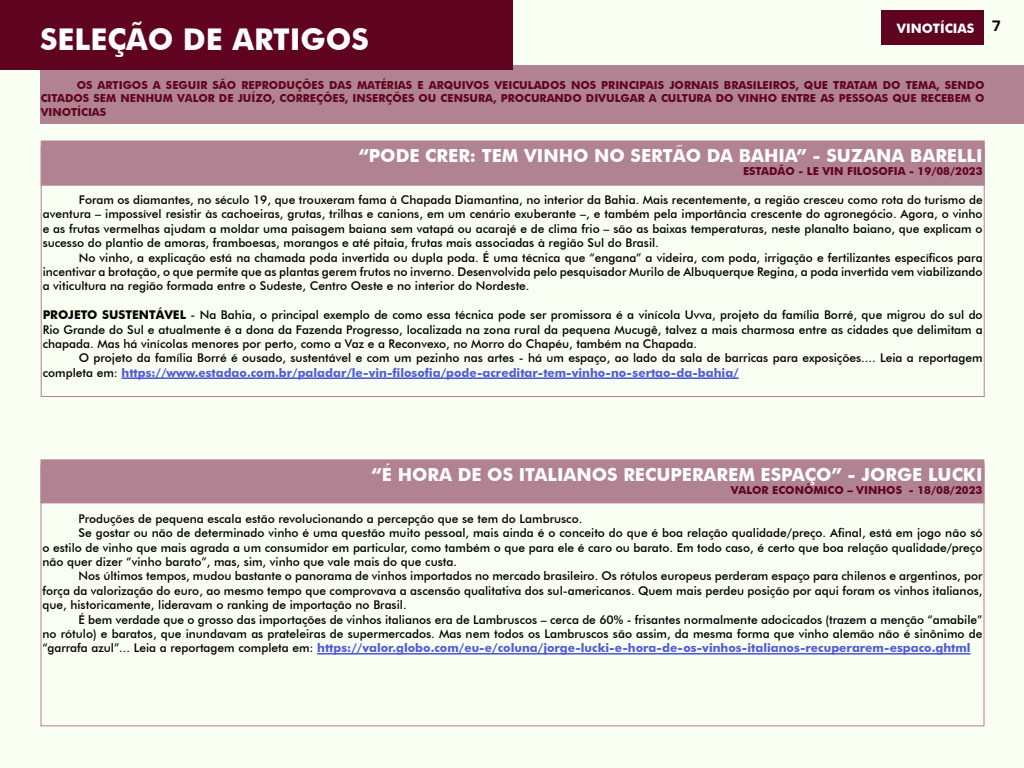
<style>
.page{position:relative;width:1024px;height:768px;background:#f9fff3}
.page>*{position:absolute;margin:0;border:0;box-sizing:border-box;transform-origin:0 0}
.t1{font:700 30px "Futura BT";color:#fff}
.t2{font:700 18px "Futura BT";color:#fff}
.t3{font:700 13px "Futura BT";color:#fff}
.t4{font:500 12px/14.4px "Futura BT";color:#000;text-align:justify}
.t5{font:700 12px "Futura BT";color:#4f5cd6}
.t6{font:700 11px/13.2px "Futura BT";color:#600320;text-align:justify}
.s1{font-weight:700}
.s2{font-weight:700;color:#4f5cd6}
.s3{font-weight:500;color:#000}
</style>
<div class="page">
<div style="left:882px;top:10px;width:102px;height:34px;background:#600320"></div>
<div style="left:40px;top:65px;width:984px;height:58px;background:#b18392"></div>
<div style="left:0;top:0;width:513px;height:70px;background:#600320"></div>
<div style="left:41px;top:140px;width:944px;height:46px;background:#b18392;border:1px solid #b18392"></div>
<hr style="left:122px;top:377px;width:617px;height:2px;background:#4f5cd6">
<div style="left:41px;top:146px;width:944px;height:251px;border:1px solid #b18392"></div>
<div style="left:40px;top:459px;width:944px;height:44px;background:#b18392;border:1px solid #b18392"></div>
<hr style="left:317px;top:653px;width:654px;height:2px;background:#4f5cd6">
<h1 class="t1" style="left:40px;top:21px;width:331px">SELEÇÃO DE ARTIGOS</h1>
<p class="t3" style="left:897px;top:21px;width:105px">VINOTÍCIAS <sup>7</sup></p>
<p class="t6" style="left:41px;top:79px;width:945px;text-indent:36px">OS ARTIGOS A SEGUIR SÃO REPRODUÇÕES DAS MATÉRIAS E ARQUIVOS VEICULADOS NOS PRINCIPAIS JORNAIS BRASILEIROS, QUE TRATAM DO TEMA, SENDO CITADOS SEM NENHUM VALOR DE JUÍZO, CORREÇÕES, INSERÇÕES OU CENSURA, PROCURANDO DIVULGAR A CULTURA DO VINHO ENTRE AS PESSOAS QUE RECEBEM O VINOTÍCIAS</p>
<h2 class="t2" style="left:359px;top:145px;width:625px">“PODE CRER: TEM VINHO NO SERTÃO DA BAHIA” - SUZANA BARELLI</h2>
<p class="t6" style="left:743px;top:165px;width:241px">ESTADÃO - LE VIN FILOSOFIA - 19/08/2023</p>
<p class="t4" style="left:43px;top:192px;width:942px;text-indent:36px">Foram os diamantes, no século 19, que trouxeram fama à Chapada Diamantina, no interior da Bahia. Mais recentemente, a região cresceu como rota do turismo de aventura – impossível resistir às cachoeiras, grutas, trilhas e canions, em um cenário exuberante –, e também pela importância crescente do agronegócio. Agora, o vinho e as frutas vermelhas ajudam a moldar uma paisagem baiana sem vatapá ou acarajé e de clima frio – são as baixas temperaturas, neste planalto baiano, que explicam o sucesso do plantio de amoras, framboesas, morangos e até pitaia, frutas mais associadas à região Sul do Brasil.</p>
<p class="t4" style="left:43px;top:250px;width:941px;text-indent:36px">No vinho, a explicação está na chamada poda invertida ou dupla poda. É uma técnica que “engana” a videira, com poda, irrigação e fertilizantes específicos para incentivar a brotação, o que permite que as plantas gerem frutos no inverno. Desenvolvida pelo pesquisador Murilo de Albuquerque Regina, a poda invertida vem viabilizando a viticultura na região formada entre o Sudeste, Centro Oeste e no interior do Nordeste.</p>
<p class="t4" style="left:43px;top:308px;width:942px"><span class="s1">PROJETO SUSTENTÁVEL</span> - Na Bahia, o principal exemplo de como essa técnica pode ser promissora é a vinícola Uvva, projeto da família Borré, que migrou do sul do Rio Grande do Sul e atualmente é a dona da Fazenda Progresso, localizada na zona rural da pequena Mucugê, talvez a mais charmosa entre as cidades que delimitam a chapada. Mas há vinícolas menores por perto, como a Vaz e a Reconvexo, no Morro do Chapéu, também na Chapada.</p>
<p class="t4" style="left:43px;top:351px;width:941px;text-indent:36px">O projeto da família Borré é ousado, sustentável e com um pezinho nas artes - há um espaço, ao lado da sala de barricas para exposições.... Leia a reportagem completa em: <span class="s2">https://www.estadao.com.br/paladar/le-vin-filosofia/pode-acreditar-tem-vinho-no-sertao-da-bahia/</span></p>
<h2 class="t2" style="left:372px;top:463px;width:612px">“É HORA DE OS ITALIANOS RECUPERAREM ESPAÇO” - JORGE LUCKI</h2>
<p class="t6" style="left:731px;top:483px;width:253px">VALOR ECONÔMICO – VINHOS - 18/08/2023</p>
<p class="t4" style="left:78px;top:511px;width:505px">Produções de pequena escala estão revolucionando a percepção que se tem do Lambrusco.</p>
<p class="t4" style="left:78px;top:526px;width:906px">Se gostar ou não de determinado vinho é uma questão muito pessoal, mais ainda é o conceito do que é boa relação qualidade/preço. Afinal, está em jogo não só</p>
<p class="t4" style="left:42px;top:540px;width:941px">o estilo de vinho que mais agrada a um consumidor em particular, como também o que para ele é caro ou barato. Em todo caso, é certo que boa relação qualidade/preço</p>
<p class="t4" style="left:42px;top:554px;width:416px">não quer dizer “vinho barato”, mas, sim, vinho que vale mais do que custa.</p>
<p class="t4" style="left:78px;top:569px;width:905px">Nos últimos tempos, mudou bastante o panorama de vinhos importados no mercado brasileiro. Os rótulos europeus perderam espaço para chilenos e argentinos, por</p>
<p class="t4" style="left:42px;top:583px;width:941px">força da valorização do euro, ao mesmo tempo que comprovava a ascensão qualitativa dos sul-americanos. Quem mais perdeu posição por aqui foram os vinhos italianos,</p>
<p class="t4" style="left:42px;top:598px;width:366px">que, historicamente, lideravam o ranking de importação no Brasil.</p>
<p class="t4" style="left:78px;top:612px;width:906px">É bem verdade que o grosso das importações de vinhos italianos era de Lambruscos – cerca de 60% - frisantes normalmente adocicados (trazem a menção “amabile”</p>
<p class="t4" style="left:42px;top:626px;width:942px">no rótulo) e baratos, que inundavam as prateleiras de supermercados. Mas nem todos os Lambruscos são assim, da mesma forma que vinho alemão não é sinônimo de</p>
<p class="t5" style="left:42px;top:641px;width:930px"><span class="s3">“garrafa azul”... Leia a reportagem completa em:</span> https://valor.globo.com/eu-e/coluna/jorge-lucki-e-hora-de-os-vinhos-italianos-recuperarem-espaco.ghtml</p>
</div>
